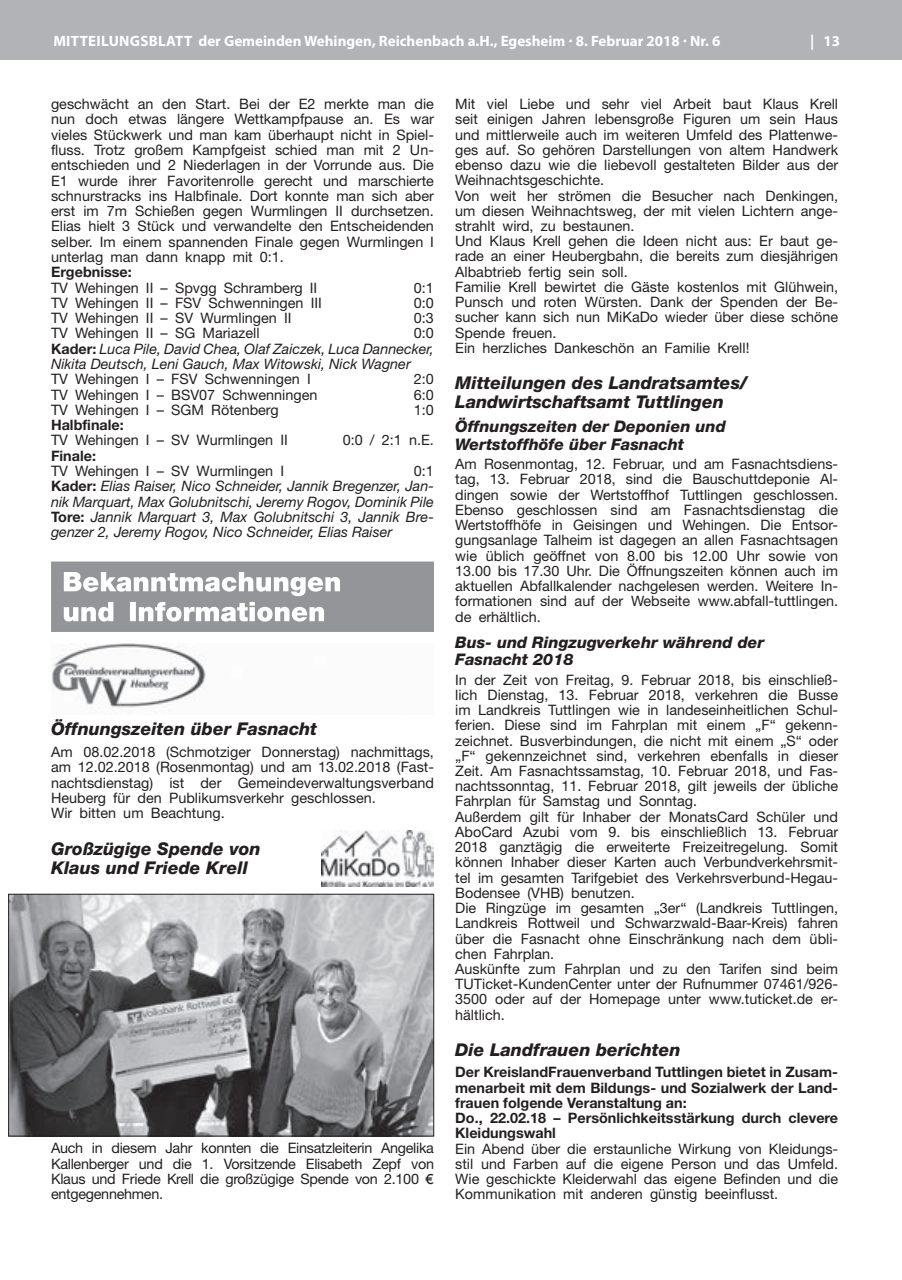
<style>
.page{position:relative;width:902px;height:1280px;background:#fff}
.page>*{position:absolute;margin:0;border:0;box-sizing:border-box;transform-origin:0 0}
.t1{font:italic 800 17.55px/19.4px "Helvetica Neue";color:#231f20}
.t2{font:italic 800 16.05px/17.5px "Helvetica Neue";color:#231f20}
.t3{font:700 15px "Myriad Pro";color:#fff}
.t4{font:14.4px/15.3px "Helvetica Neue";color:#231f20;text-align:justify}
.t5{font:italic 14.4px/15.3px "Helvetica Neue";color:#231f20;text-align:justify}
.t6{font:700 14.4px/15.3px "Helvetica Neue";color:#231f20}
.s1{font-style:normal}
.s2{font-weight:700;font-style:normal}
.s3{font-family:"Gill Sans"}
</style>
<div class="page">
<div style="left:0;top:0;width:901px;height:60px;background:#b2b3b7"></div>
<svg style="left:51px;top:561px;width:383px;height:71px"></svg>
<img style="left:52px;top:644px;width:155px;height:70px">
<img style="left:322px;top:830px;width:112px;height:57px">
<img style="left:10px;top:896px;width:422px;height:238px">
<div style="left:8px;top:894px;width:426px;height:242px;border:1px solid #231f20"></div>
<p class="t3" style="left:53px;top:31px;width:668px">MITTEILUNGSBLATT der Gemeinden Wehingen, Reichenbach a.H., Egesheim · 8. Februar 2018 · Nr. 6</p>
<p class="t3" style="left:810px;top:31px;width:31px">| 13</p>
<p class="t4" style="left:51px;top:96px;width:384px">geschwächt an den Start. Bei der E2 merkte man die nun doch etwas längere Wettkampfpause an. Es war vieles Stückwerk und man kam überhaupt nicht in Spiel&shy;fluss. Trotz großem Kampfgeist schied man mit 2 Un&shy;entschieden und 2 Niederlagen in der Vorrunde aus. Die E1 wurde ihrer Favoritenrolle gerecht und marschierte schnurstracks ins Halbfinale. Dort konnte man sich aber erst im 7m Schießen gegen Wurmlingen II durchsetzen.<br>Elias hielt 3 Stück und verwandelte den Entscheidenden selber. Im einem spannenden Finale gegen Wurmlingen I unterlag man dann knapp mit 0:1.</p>
<p class="t6" style="left:51px;top:264px;width:82px">Ergebnisse:</p>
<p class="t4" style="left:51px;top:280px;width:268px">TV Wehingen II – Spvgg Schramberg II</p>
<p class="t4" style="left:414px;top:280px;width:22px">0:1</p>
<p class="t4" style="left:51px;top:295px;width:272px">TV Wehingen II – FSV Schwenningen III</p>
<p class="t4" style="left:414px;top:295px;width:22px">0:0</p>
<p class="t4" style="left:51px;top:310px;width:242px">TV Wehingen II – SV Wurmlingen II</p>
<p class="t4" style="left:414px;top:310px;width:22px">0:3</p>
<p class="t4" style="left:51px;top:325px;width:210px">TV Wehingen II – SG Mariazell</p>
<p class="t5" style="left:51px;top:325px;width:384px;text-indent:363px"><span class="s1">0:0<br></span><span class="s2">Kader:</span> Luca Pile, David Chea, Olaf Zaiczek, Luca Dannecker, Nikita Deutsch, Leni Gauch, Max Witowski, Nick Wagner</p>
<p class="t4" style="left:51px;top:371px;width:261px">TV Wehingen I – FSV Schwenningen I</p>
<p class="t4" style="left:414px;top:371px;width:22px">2:0</p>
<p class="t4" style="left:51px;top:387px;width:268px">TV Wehingen I – BSV07 Schwenningen</p>
<p class="t4" style="left:414px;top:387px;width:22px">6:0</p>
<p class="t4" style="left:51px;top:402px;width:229px">TV Wehingen I – SGM Rötenberg</p>
<p class="t4" style="left:414px;top:402px;width:22px">1:0</p>
<p class="t6" style="left:51px;top:417px;width:74px">Halbfinale:</p>
<p class="t4" style="left:51px;top:432px;width:238px">TV Wehingen I – SV Wurmlingen II</p>
<p class="t4" style="left:343px;top:432px;width:93px">0:0 / 2:1 n.E.</p>
<p class="t6" style="left:51px;top:448px;width:47px">Finale:</p>
<p class="t4" style="left:51px;top:463px;width:234px">TV Wehingen I – SV Wurmlingen I</p>
<p class="t5" style="left:51px;top:463px;width:384px;text-indent:363px"><span class="s1">0:1<br></span><span class="s2">Kader:</span> Elias Raiser, Nico Schneider, Jannik Bregenzer, Jan&shy;nik Marquart, Max Golubnitschi, Jeremy Rogov, Dominik Pile <span class="s2">Tore:</span> Jannik Marquart 3, Max Golubnitschi 3, Jannik Bre&shy;genzer 2, Jeremy Rogov, Nico Schneider, Elias Raiser</p>
<p class="t1" style="left:51px;top:719px;width:267px">Öffnungszeiten über Fasnacht</p>
<p class="t4" style="left:51px;top:744px;width:384px;text-align:left">Am 08.02.2018 (Schmotziger Donnerstag) nachmittags, am 12.02.2018 (Rosenmontag) und am 13.02.2018 (Fast&shy;nachtsdienstag) ist der Gemeindeverwaltungsverband Heuberg für den Publikumsverkehr geschlossen.<br>Wir bitten um Beachtung.</p>
<p class="t1" style="left:51px;top:839px;width:211px">Großzügige Spende von<br>Klaus und Friede Krell</p>
<p class="t4" style="left:51px;top:1140px;width:384px">Auch in diesem Jahr konnten die Einsatzleiterin Angelika Kallenberger und die 1. Vorsitzende Elisabeth Zepf von Klaus und Friede Krell die großzügige Spende von 2.100 <span class="s3">€ </span>entgegennehmen.</p>
<p class="t4" style="left:455px;top:96px;width:384px;text-align:left">Mit viel Liebe und sehr viel Arbeit baut Klaus Krell seit einigen Jahren lebensgroße Figuren um sein Haus und mittlerweile auch im weiteren Umfeld des Plattenwe&shy;ges auf. So gehören Darstellungen von altem Handwerk ebenso dazu wie die liebevoll gestalteten Bilder aus der Weihnachtsgeschichte.<br>Von weit her strömen die Besucher nach Denkingen, um diesen Weihnachtsweg, der mit vielen Lichtern ange&shy;strahlt wird, zu bestaunen.<br>Und Klaus Krell gehen die Ideen nicht aus: Er baut ge&shy;rade an einer Heubergbahn, die bereits zum diesjährigen Albabtrieb fertig sein soll.<br>Familie Krell bewirtet die Gäste kostenlos mit Glühwein, Punsch und roten Würsten. Dank der Spenden der Be&shy;sucher kann sich nun MiKaDo wieder über diese schöne Spende freuen.<br>Ein herzliches Dankeschön an Familie Krell!</p>
<p class="t1" style="left:455px;top:373px;width:293px">Mitteilungen des Landratsamtes/<br>Landwirtschaftsamt Tuttlingen</p>
<p class="t2" style="left:455px;top:418px;width:272px">Öffnungszeiten der Deponien und<br>Wertstoffhöfe über Fasnacht</p>
<p class="t4" style="left:455px;top:456px;width:384px">Am Rosenmontag, 12. Februar, und am Fasnachtsdiens&shy;tag, 13. Februar 2018, sind die Bauschuttdeponie Al&shy;dingen sowie der Wertstoffhof Tuttlingen geschlossen.<br>Ebenso geschlossen sind am Fasnachtsdienstag die Wertstoffhöfe in Geisingen und Wehingen. Die Entsor&shy;gungsanlage Talheim ist dagegen an allen Fasnachtsagen wie üblich geöffnet von 8.00 bis 12.00 Uhr sowie von 13.00 bis 17.30 Uhr. Die Öffnungszeiten können auch im aktuellen Abfallkalender nachgelesen werden. Weitere In&shy;formationen sind auf der Webseite www.abfall-tuttlingen. de erhältlich.</p>
<p class="t2" style="left:455px;top:633px;width:310px">Bus- und Ringzugverkehr während der<br>Fasnacht 2018</p>
<p class="t4" style="left:455px;top:672px;width:384px;text-align:left">In der Zeit von Freitag, 9. Februar 2018, bis einschließ&shy;lich Dienstag, 13. Februar 2018, verkehren die Busse im Landkreis Tuttlingen wie in landeseinheitlichen Schul&shy;ferien. Diese sind im Fahrplan mit einem „F“ gekenn&shy;zeichnet. Busverbindungen, die nicht mit einem „S“ oder „F“ gekennzeichnet sind, verkehren ebenfalls in dieser Zeit. Am Fasnachtssamstag, 10. Februar 2018, und Fas&shy;nachtssonntag, 11. Februar 2018, gilt jeweils der übliche Fahrplan für Samstag und Sonntag.<br>Außerdem gilt für Inhaber der MonatsCard Schüler und AboCard Azubi vom 9. bis einschließlich 13. Februar 2018 ganztägig die erweiterte Freizeitregelung. Somit können Inhaber dieser Karten auch Verbundverkehrsmit&shy;tel im gesamten Tarifgebiet des Verkehrsverbund-Hegau-Bodensee (VHB) benutzen.<br>Die Ringzüge im gesamten „3er“ (Landkreis Tuttlingen, Landkreis Rottweil und Schwarzwald-Baar-Kreis) fahren über die Fasnacht ohne Einschränkung nach dem übli&shy;chen Fahrplan.<br>Auskünfte zum Fahrplan und zu den Tarifen sind beim TUTicket-KundenCenter unter der Rufnummer 07461/926- 3500 oder auf der Homepage unter www.tuticket.de er&shy;hältlich.</p>
<p class="t1" style="left:455px;top:1040px;width:227px">Die Landfrauen berichten</p>
<p class="t6" style="left:455px;top:1064px;width:384px">Der KreislandFrauenverband Tuttlingen bietet in Zusam&shy;menarbeit mit dem Bildungs- und Sozialwerk der Land&shy;frauen folgende Veranstaltung an:<br>Do., 22.02.18 – Persönlichkeitsstärkung durch clevere Kleidungswahl</p>
<p class="t4" style="left:455px;top:1140px;width:384px">Ein Abend über die erstaunliche Wirkung von Kleidungs&shy;stil und Farben auf die eigene Person und das Umfeld.<br>Wie geschickte Kleiderwahl das eigene Befinden und die Kommunikation mit anderen günstig beeinflusst.</p>
</div>
